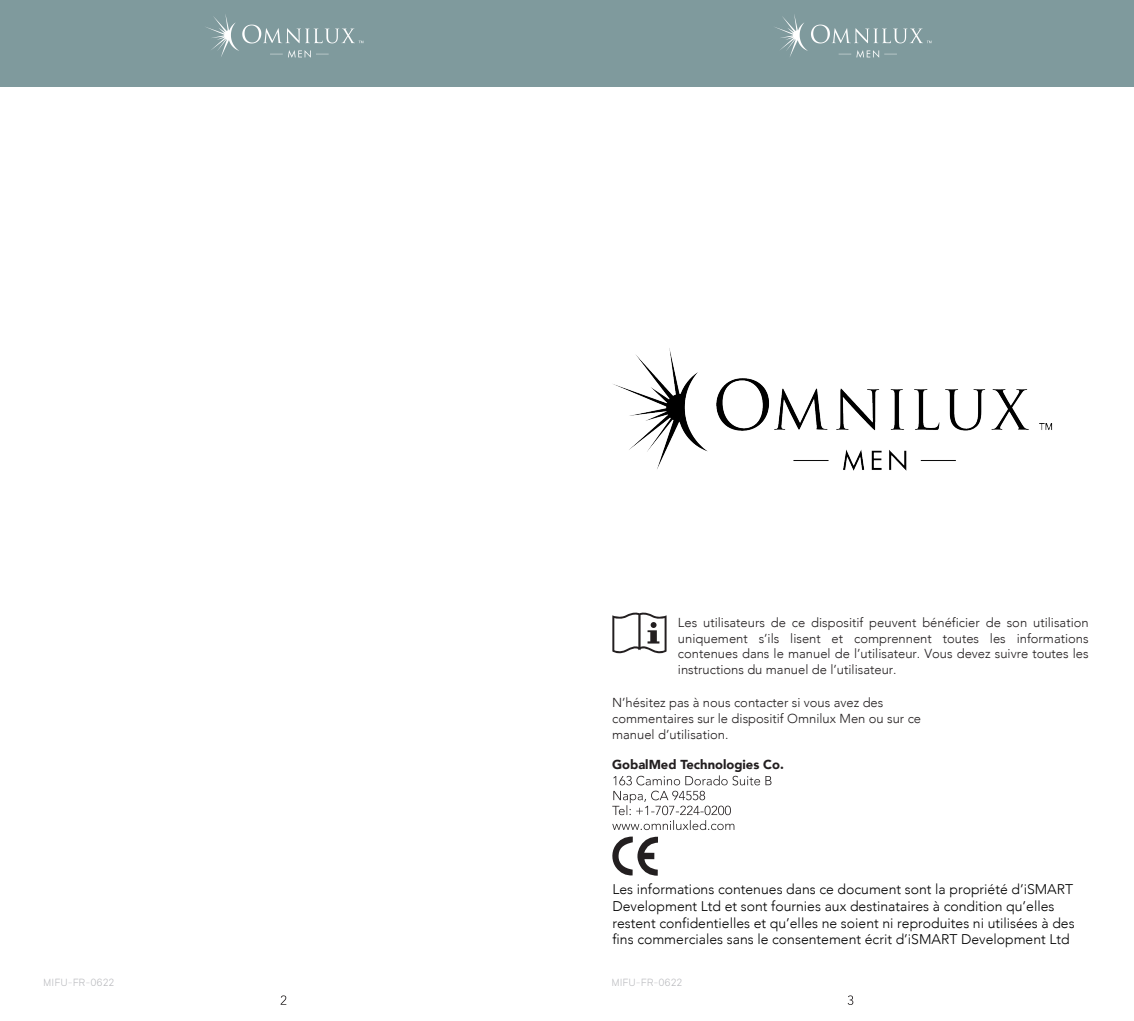
<style>
.page{position:relative;width:1134px;height:1021px;background:#fff}
.page>*{position:absolute;margin:0;border:0;box-sizing:border-box;transform-origin:0 0}
.t1{font:300 14px/16.8px "Avenir";color:#000}
.t2{font:300 13px/15.6px "Avenir";color:#221e1f;text-align:justify}
.t3{font:900 13px "Avenir";color:#231f20}
.t4{font:300 10px "Neufile Grotesk";color:#b5b6ba}
</style>
<div class="page">
<svg style="left:281px;top:995px;width:5px;height:9px"></svg>
<svg style="left:848px;top:995px;width:5px;height:9px"></svg>
<svg style="left:612px;top:836px;width:46px;height:39px"></svg>
<svg style="left:612px;top:612px;width:54px;height:41px"></svg>
<img style="left:767px;top:0;width:170px;height:62px">
<img style="left:199px;top:0;width:169px;height:62px">
<img style="left:613px;top:348px;width:440px;height:123px">
<svg style="left:612px;top:775px;width:159px;height:55px"></svg>
<p class="t4" style="left:43px;top:976px;width:73px">MIFU-FR-0622</p>
<p class="t2" style="left:678px;top:615px;width:412px">Les utilisateurs de ce dispositif peuvent bénéficier de son utilisation uniquement s’ils lisent et comprennent toutes les informations contenues dans le manuel de l’utilisateur. Vous devez suivre toutes les instructions du manuel de l’utilisateur.</p>
<p class="t2" style="left:612px;top:695px;width:310px;text-align:left">N’hésitez pas à nous contacter si vous avez des commentaires sur le dispositif Omnilux Men ou sur ce manuel d’utilisation.</p>
<p class="t3" style="left:612px;top:753px;width:173px">GobalMed Technologies Co.</p>
<p class="t1" style="left:612px;top:880px;width:464px">Les informations contenues dans ce document sont la propriété d’iSMART Development Ltd et sont fournies aux destinataires à condition qu’elles restent confidentielles et qu’elles ne soient ni reproduites ni utilisées à des fins commerciales sans le consentement écrit d’iSMART Development Ltd</p>
<p class="t4" style="left:611px;top:976px;width:73px">MIFU-FR-0622</p>
</div>
